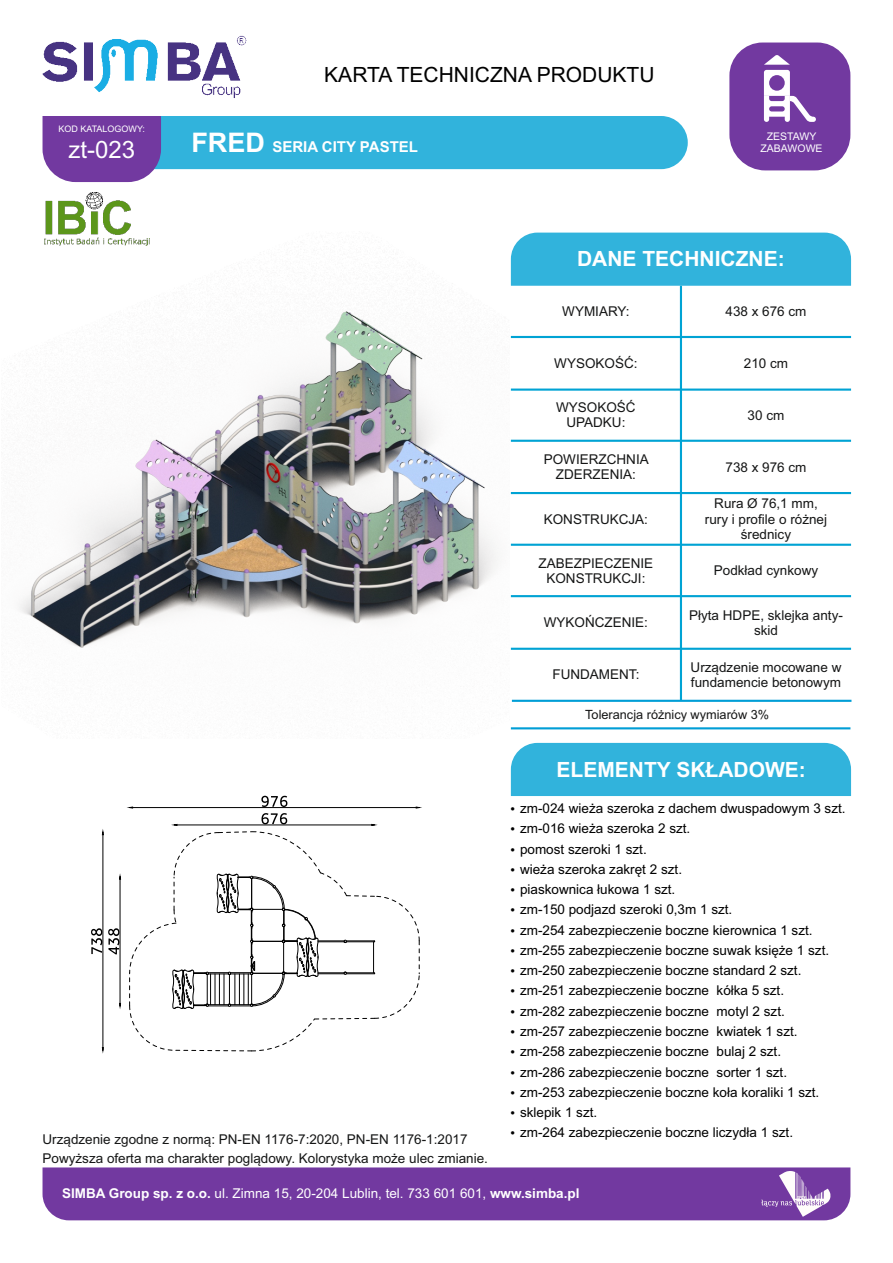
<style>
.page{position:relative;width:893px;height:1263px;background:#fff}
.page>*{position:absolute;margin:0;border:0;box-sizing:border-box;transform-origin:0 0}
.t1{font:24px "Arial";color:#fff}
.t2{font:700 21px "Arial";color:#fff}
.t3{font:21px "Arial";color:#000}
.t4{font:700 15px "Arial";color:#fff}
.t5{font:13.5px/20.2px "Arial";color:#000}
.t6{font:13.5px/15.1px "Arial";color:#151616;text-align:center}
.t7{font:13.5px "Arial";color:#fff}
.t8{font:12.75px "Arial";color:#151616}
.t9{font:10.5px/11.7px "Arial";color:#fff;text-align:center}
.t10{font:9px "Arial";color:#fff}
.s1{font-size:27px}
.s2{font-weight:700}
</style>
<div class="page">
<div style="left:729px;top:43px;width:121px;height:127px;background:#7239a0;border-radius:35px"></div>
<svg style="left:764px;top:55px;width:52px;height:67px"></svg>
<img style="left:42px;top:35px;width:205px;height:86px">
<div style="left:125px;top:116px;width:563px;height:53px;background:#31b3dc;border-radius:26px"></div>
<div style="left:43px;top:116px;width:118px;height:66px;background:#7239a0"></div>
<img style="left:45px;top:193px;width:86px;height:38px">
<div style="left:511px;top:743px;width:340px;height:53px;background:#31b3dc"></div>
<div style="left:511px;top:233px;width:340px;height:53px;background:#31b3dc"></div>
<hr style="left:680px;top:286px;width:2px;height:414px;background:#00a3d4">
<hr style="left:511px;top:648px;width:340px;height:2px;background:#00a3d4">
<hr style="left:511px;top:595px;width:340px;height:2px;background:#00a3d4">
<hr style="left:511px;top:544px;width:340px;height:2px;background:#00a3d4">
<hr style="left:511px;top:492px;width:340px;height:2px;background:#00a3d4">
<hr style="left:511px;top:440px;width:340px;height:2px;background:#00a3d4">
<hr style="left:511px;top:388px;width:340px;height:3px;background:#00a3d4">
<hr style="left:511px;top:336px;width:340px;height:2px;background:#00a3d4">
<hr style="left:512px;top:700px;width:339px;height:2px;background:#009ed6">
<hr style="left:511px;top:727px;width:339px;height:2px;background:#009ed6">
<div style="left:43px;top:1167px;width:807px;height:53px;background:#7239a0"></div>
<svg style="left:129px;top:831px;width:291px;height:220px"></svg>
<hr style="left:177px;top:825px;width:195px;height:1px;background:#000">
<svg style="left:261px;top:813px;width:26px;height:11px"></svg>
<hr style="left:133px;top:807px;width:283px;height:1px;background:#000">
<svg style="left:261px;top:796px;width:26px;height:11px"></svg>
<hr style="left:120px;top:879px;width:1px;height:124px;background:#000">
<svg style="left:108px;top:928px;width:11px;height:26px"></svg>
<hr style="left:103px;top:835px;width:1px;height:212px;background:#000">
<svg style="left:91px;top:928px;width:11px;height:26px"></svg>
<img style="left:19px;top:231px;width:478px;height:417px">
<p class="t10" style="left:58px;top:125px;width:88px">KOD KATALOGOWY:</p>
<h1 class="t1" style="left:68px;top:140px;width:68px">zt-023</h1>
<h2 class="t3" style="left:324px;top:66px;width:332px">KARTA TECHNICZNA PRODUKTU</h2>
<p class="t4" style="left:191px;top:141px;width:228px"><span class="s1">FRED</span> SERIA CITY PASTEL</p>
<p class="t9" style="left:761px;top:131px;width:64px">ZESTAWY<br>ZABAWOWE</p>
<h2 class="t2" style="left:577px;top:251px;width:209px">DANE TECHNICZNE:</h2>
<p class="t6" style="left:562px;top:305px;width:69px">WYMIARY:</p>
<p class="t6" style="left:725px;top:305px;width:83px">438 x 676 cm</p>
<p class="t6" style="left:554px;top:357px;width:85px">WYSOKOŚĆ:</p>
<p class="t6" style="left:744px;top:357px;width:46px">210 cm</p>
<p class="t6" style="left:556px;top:401px;width:81px">WYSOKOŚĆ<br>UPADKU:</p>
<p class="t6" style="left:748px;top:409px;width:38px">30 cm</p>
<p class="t6" style="left:544px;top:453px;width:107px">POWIERZCHNIA<br>ZDERZENIA:</p>
<p class="t6" style="left:725px;top:460px;width:83px">738 x 976 cm</p>
<p class="t6" style="left:544px;top:512px;width:106px">KONSTRUKCJA:</p>
<p class="t6" style="left:705px;top:497px;width:124px">Rura Ø 76,1 mm, rury i profile o różnej średnicy</p>
<p class="t6" style="left:538px;top:556px;width:116px">ZABEZPIECZENIE<br>KONSTRUKCJI:</p>
<p class="t6" style="left:714px;top:564px;width:106px">Podkład cynkowy</p>
<p class="t6" style="left:544px;top:616px;width:106px">WYKOŃCZENIE:</p>
<p class="t6" style="left:689px;top:608px;width:155px">Płyta HDPE, sklejka anty&shy;skid</p>
<p class="t6" style="left:552px;top:668px;width:89px">FUNDAMENT:</p>
<p class="t6" style="left:691px;top:661px;width:152px;text-align:left">Urządzenie mocowane w fundamencie betonowym</p>
<p class="t8" style="left:585px;top:710px;width:185px">Tolerancja różnicy wymiarów 3%</p>
<h2 class="t2" style="left:556px;top:761px;width:251px">ELEMENTY SKŁADOWE:</h2>
<p class="t6" style="left:43px;top:1132px;width:447px;line-height:18.1px;text-align:left">Urządzenie zgodne z normą: PN-EN 1176-7:2020, PN-EN 1176-1:2017<br>Powyższa oferta ma charakter poglądowy. Kolorystyka może ulec zmianie.</p>
<p class="t5" style="left:520px;top:799px;width:327px">zm-024 wieża szeroka z dachem dwuspadowym 3 szt. zm-016 wieża szeroka 2 szt.<br>pomost szeroki 1 szt.<br>wieża szeroka zakręt 2 szt.<br>piaskownica łukowa 1 szt.<br>zm-150 podjazd szeroki 0,3m 1 szt.<br>zm-254 zabezpieczenie boczne kierownica 1 szt. zm-255 zabezpieczenie boczne suwak księże 1 szt. zm-250 zabezpieczenie boczne standard 2 szt. zm-251 zabezpieczenie boczne kółka 5 szt.<br>zm-282 zabezpieczenie boczne motyl 2 szt.<br>zm-257 zabezpieczenie boczne kwiatek 1 szt. zm-258 zabezpieczenie boczne bulaj 2 szt.<br>zm-286 zabezpieczenie boczne sorter 1 szt.<br>zm-253 zabezpieczenie boczne koła koraliki 1 szt. sklepik 1 szt.<br>zm-264 zabezpieczenie boczne liczydła 1 szt.</p>
<p class="t7" style="left:62px;top:1188px;width:519px"><span class="s2">SIMBA Group sp. z o.o.</span> ul. Zimna 15, 20-204 Lublin, tel. 733 601 601, <span class="s2">www.simba.pl</span></p>
</div>
